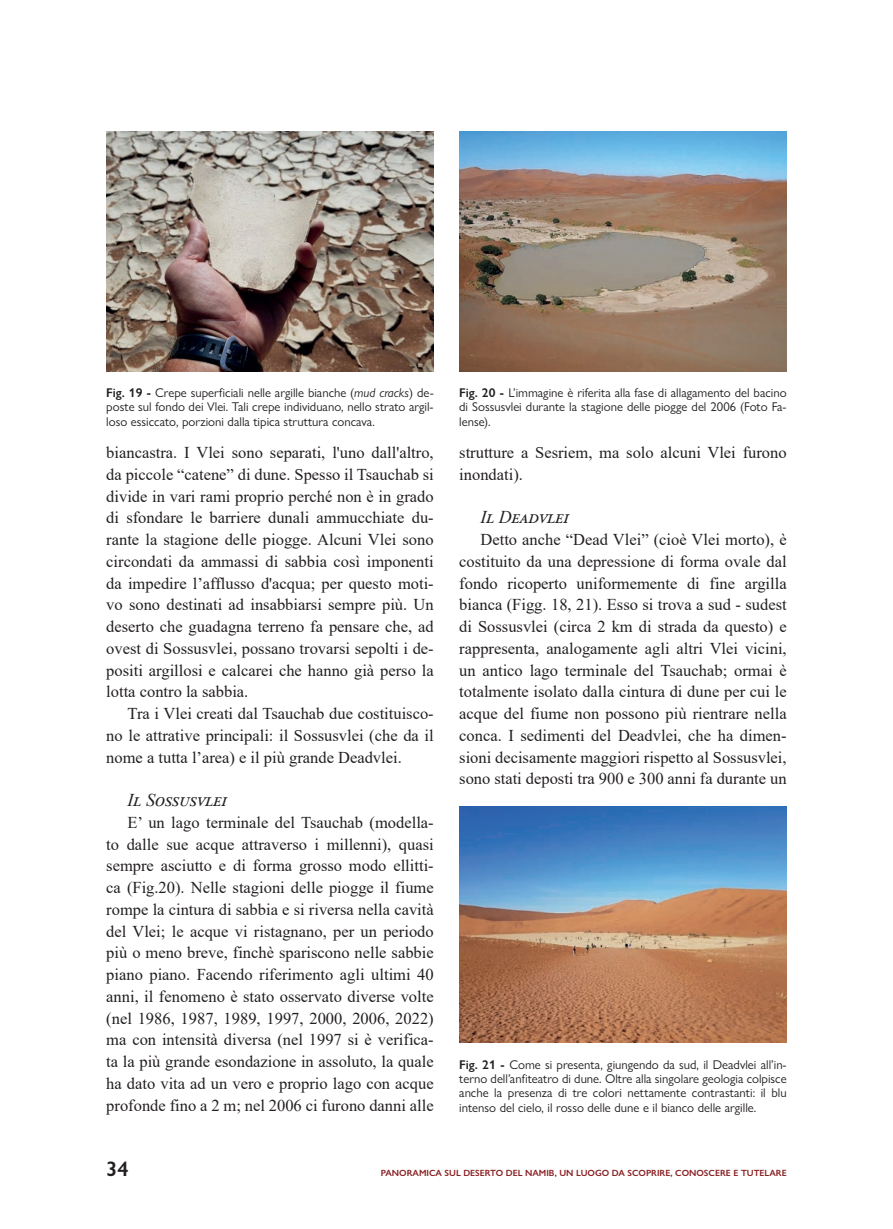
<style>
.page{position:relative;width:893px;height:1229px;background:#fff}
.page>*{position:absolute;margin:0;border:0;box-sizing:border-box;transform-origin:0 0}
.t1{font:600 21px "Gill Sans Nova";color:#231f20}
.t2{font:italic 18px "Times New Roman";letter-spacing:.01em;color:#231f20}
.t3{font:16.5px/21.8px "Times New Roman";color:#231f20;text-align:justify}
.t4{font:12.75px/14.4px "Gill Sans Nova";color:#231f20;text-align:justify}
.t5{font:600 9px "Gill Sans Nova";color:#891f22}
.s1{font-weight:600}
.s2{font-style:italic}
</style>
<div class="page">
<img style="left:106px;top:132px;width:328px;height:239px">
<img style="left:459px;top:132px;width:328px;height:239px">
<img style="left:459px;top:806px;width:328px;height:236px">
<p class="t4" style="left:106px;top:385px;width:329px"><span class="s1">Fig. 19 -</span> Crepe superficiali nelle argille bianche (<span class="s2">mud cracks</span>) de&shy;poste sul fondo dei Vlei. Tali crepe individuano, nello strato argil&shy;loso essiccato, porzioni dalla tipica struttura concava.</p>
<p class="t4" style="left:459px;top:385px;width:329px"><span class="s1">Fig. 20 -</span> L’immagine è riferita alla fase di allagamento del bacino di Sossusvlei durante la stagione delle piogge del 2006 (Foto Fa&shy;lense).</p>
<p class="t3" style="left:106px;top:441px;width:329px">biancastra. I Vlei sono separati, l'uno dall'altro, da piccole “catene” di dune. Spesso il Tsauchab si divide in vari rami proprio perché non è in grado di sfondare le barriere dunali ammucchiate du&shy;rante la stagione delle piogge. Alcuni Vlei sono circondati da ammassi di sabbia così imponenti da impedire l’afflusso d'acqua; per questo moti&shy;vo sono destinati ad insabbiarsi sempre più. Un deserto che guadagna terreno fa pensare che, ad ovest di Sossusvlei, possano trovarsi sepolti i de&shy;positi argillosi e calcarei che hanno già perso la lotta contro la sabbia.</p>
<p class="t3" style="left:106px;top:702px;width:329px;text-indent:21px">Tra i Vlei creati dal Tsauchab due costituisco&shy;no le attrative principali: il Sossusvlei (che da il nome a tutta l’area) e il più grande Deadvlei.</p>
<p class="t2" style="left:128px;top:788px;width:101px">Il Sossusvlei</p>
<p class="t3" style="left:106px;top:811px;width:329px;text-indent:21px">E’ un lago terminale del Tsauchab (modella&shy;to dalle sue acque attraverso i millenni), quasi sempre asciutto e di forma grosso modo ellitti&shy;ca (Fig.20). Nelle stagioni delle piogge il fiume rompe la cintura di sabbia e si riversa nella cavità del Vlei; le acque vi ristagnano, per un periodo più o meno breve, finchè spariscono nelle sabbie piano piano. Facendo riferimento agli ultimi 40 anni, il fenomeno è stato osservato diverse volte (nel 1986, 1987, 1989, 1997, 2000, 2006, 2022) ma con intensità diversa (nel 1997 si è verifica&shy;ta la più grande esondazione in assoluto, la quale ha dato vita ad un vero e proprio lago con acque profonde fino a 2 m; nel 2006 ci furono danni alle</p>
<p class="t3" style="left:459px;top:441px;width:329px">strutture a Sesriem, ma solo alcuni Vlei furono inondati).</p>
<p class="t2" style="left:480px;top:505px;width:90px">Il Deadvl ei</p>
<p class="t3" style="left:459px;top:528px;width:329px;text-indent:21px">Detto anche “Dead Vlei” (cioè Vlei morto), è costituito da una depressione di forma ovale dal fondo ricoperto uniformemente di fine argilla bianca (Figg. 18, 21). Esso si trova a sud - sudest di Sossusvlei (circa 2 km di strada da questo) e rappresenta, analogamente agli altri Vlei vicini, un antico lago terminale del Tsauchab; ormai è totalmente isolato dalla cintura di dune per cui le acque del fiume non possono più rientrare nella conca. I sedimenti del Deadvlei, che ha dimen&shy;sioni decisamente maggiori rispetto al Sossusvlei, sono stati deposti tra 900 e 300 anni fa durante un</p>
<p class="t4" style="left:459px;top:1057px;width:329px"><span class="s1">Fig. 21 -</span> Come si presenta, giungendo da sud, il Deadvlei all’in&shy;terno dell’anfiteatro di dune. Oltre alla singolare geologia colpisce anche la presenza di tre colori nettamente contrastanti: il blu intenso del cielo, il rosso delle dune e il bianco delle argille.</p>
<p class="t1" style="left:106px;top:1156px;width:24px">34</p>
<p class="t5" style="left:381px;top:1167px;width:407px">PANORAMICA SUL DESERTO DEL NAMIB, UN LUOGO DA SCOPRIRE, CONOSCERE E TUTELARE</p>
</div>
